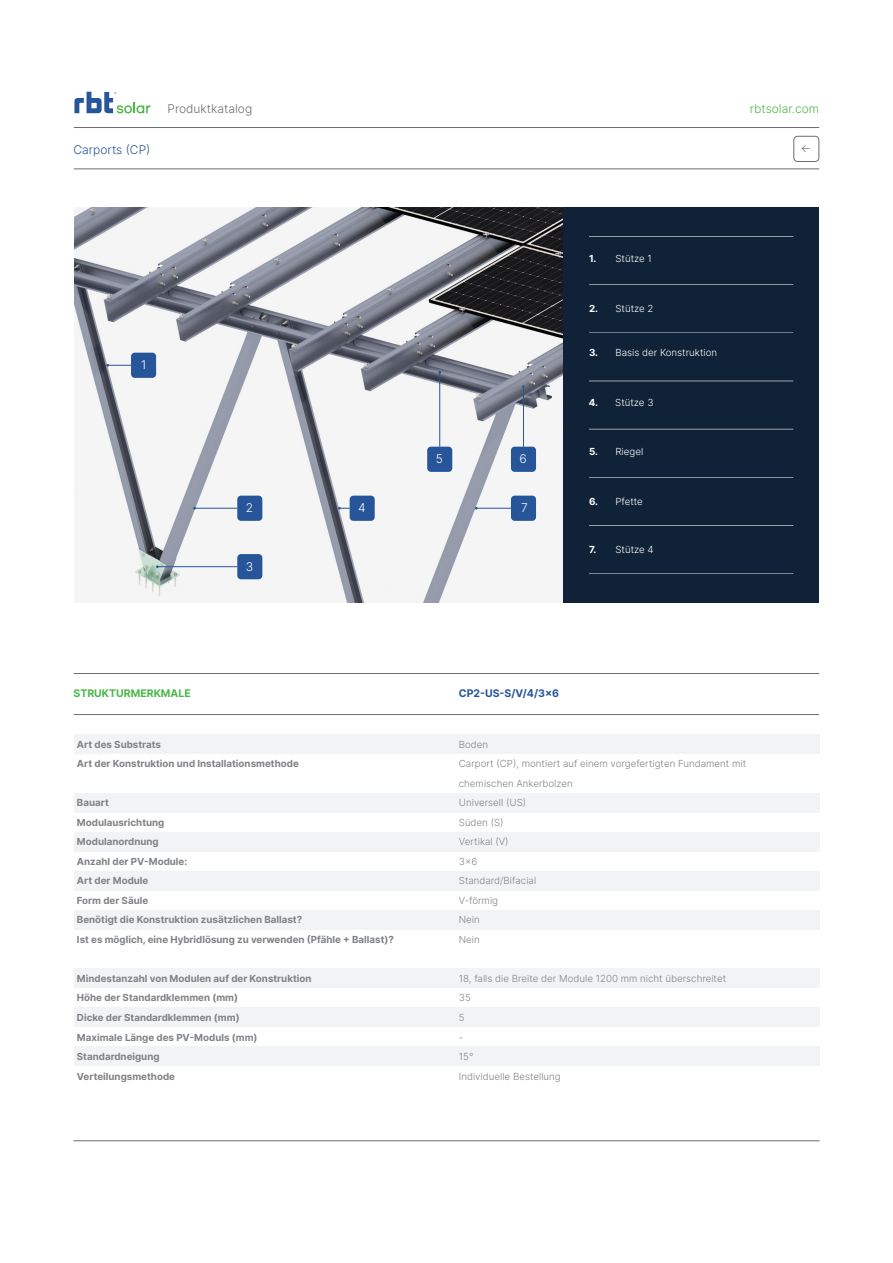
<style>
.page{position:relative;width:893px;height:1263px;background:#fff}
.page>*{position:absolute;margin:0;border:0;box-sizing:border-box;transform-origin:0 0}
.t1{font:300 12px "Inter";color:#6c6d70}
.t2{font:300 12px "Inter";color:#4cb848}
.t3{font:300 12px "Inter";color:#265599}
.t4{font:300 12px "Inter";color:#fff}
.t5{font:300 10.95px "Inter";color:#6c6d70}
.t6{font:700 10.5px "Inter";color:#265599}
.t7{font:700 10.5px "Inter";color:#4cb848}
.t8{font:700 9.75px/19.5px "Inter";color:#808285}
.t9{font:300 9.75px/19.5px "Inter";color:#808285}
.t10{font:300 9.75px "Inter";color:#fff}
.t11{font:700 9.75px "Inter";color:#fff}
.s1{font-weight:700}
</style>
<div class="page">
<hr style="left:73px;top:1140px;width:747px;height:1px;background:#6c6d70">
<div style="left:74px;top:734px;width:746px;height:20px;background:#f2f3f4"></div>
<div style="left:74px;top:793px;width:746px;height:19px;background:#f2f3f4"></div>
<div style="left:74px;top:832px;width:746px;height:19px;background:#f2f3f4"></div>
<div style="left:74px;top:871px;width:746px;height:19px;background:#f2f3f4"></div>
<div style="left:74px;top:968px;width:746px;height:20px;background:#f2f3f4"></div>
<div style="left:74px;top:1007px;width:746px;height:20px;background:#f2f3f4"></div>
<div style="left:74px;top:1046px;width:746px;height:19px;background:#f2f3f4"></div>
<div style="left:74px;top:910px;width:746px;height:19px;background:#f2f3f4"></div>
<hr style="left:74px;top:714px;width:745px;height:1px;background:#6c6d70">
<hr style="left:74px;top:673px;width:745px;height:1px;background:#6c6d70">
<img style="left:74px;top:208px;width:489px;height:395px">
<div style="left:131px;top:353px;width:25px;height:25px;background:#265599;border-radius:4px"></div>
<svg style="left:106px;top:364px;width:25px;height:3px"></svg>
<div style="left:237px;top:496px;width:25px;height:25px;background:#265599;border-radius:4px"></div>
<hr style="left:194px;top:508px;width:43px;height:1px;background:#265599">
<div style="left:237px;top:554px;width:25px;height:25px;background:#265599;border-radius:4px"></div>
<hr style="left:157px;top:566px;width:80px;height:1px;background:#265599">
<div style="left:350px;top:496px;width:25px;height:25px;background:#265599;border-radius:4px"></div>
<svg style="left:338px;top:507px;width:12px;height:3px"></svg>
<div style="left:511px;top:496px;width:25px;height:25px;background:#265599;border-radius:4px"></div>
<hr style="left:476px;top:508px;width:35px;height:1px;background:#265599">
<div style="left:511px;top:447px;width:25px;height:25px;background:#265599;border-radius:4px"></div>
<hr style="left:523px;top:387px;width:1px;height:60px;background:#265599">
<div style="left:427px;top:447px;width:25px;height:25px;background:#265599;border-radius:4px"></div>
<hr style="left:439px;top:372px;width:1px;height:75px;background:#265599">
<hr style="left:74px;top:127px;width:745px;height:1px;background:#6c6d70">
<hr style="left:74px;top:169px;width:745px;height:1px;background:#6c6d70">
<div style="left:794px;top:136px;width:25px;height:26px;border:1px solid #6c6d70;border-radius:4px"></div>
<svg style="left:74px;top:92px;width:76px;height:21px"></svg>
<div style="left:563px;top:208px;width:255px;height:395px;background:#102237"></div>
<hr style="left:589px;top:284px;width:204px;height:1px;background:#fff">
<hr style="left:589px;top:573px;width:204px;height:1px;background:#fff">
<hr style="left:589px;top:525px;width:204px;height:1px;background:#fff">
<hr style="left:589px;top:477px;width:204px;height:1px;background:#fff">
<hr style="left:589px;top:429px;width:204px;height:1px;background:#fff">
<hr style="left:589px;top:381px;width:204px;height:1px;background:#fff">
<hr style="left:589px;top:333px;width:204px;height:1px;background:#fff">
<hr style="left:589px;top:236px;width:204px;height:1px;background:#fff">
<p class="t3" style="left:73px;top:141px;width:78px">Carports (CP)</p>
<p class="t1" style="left:168px;top:100px;width:86px">Produktkatalog</p>
<p class="t4" style="left:141px;top:357px;width:7px">1</p>
<p class="t4" style="left:246px;top:500px;width:9px">2</p>
<p class="t4" style="left:246px;top:558px;width:9px">3</p>
<p class="t7" style="left:74px;top:685px;width:119px">STRUKTURMERKMALE</p>
<p class="t4" style="left:436px;top:451px;width:9px">5</p>
<p class="t4" style="left:520px;top:451px;width:9px">6</p>
<p class="t4" style="left:358px;top:500px;width:9px">4</p>
<p class="t4" style="left:521px;top:500px;width:8px">7</p>
<p class="t2" style="left:750px;top:101px;width:71px">rbtsolar.com</p>
<p class="t5" style="left:801px;top:140px;width:12px">←</p>
<p class="t10" style="left:589px;top:252px;width:64px"><span class="s1">1.</span> Stütze 1</p>
<p class="t11" style="left:589px;top:301px;width:11px">2.</p>
<p class="t11" style="left:589px;top:345px;width:11px">3.</p>
<p class="t10" style="left:615px;top:302px;width:40px">Stütze 2</p>
<p class="t10" style="left:615px;top:346px;width:103px">Basis der Konstruktion</p>
<p class="t11" style="left:589px;top:395px;width:11px">4.</p>
<p class="t10" style="left:615px;top:396px;width:40px">Stütze 3</p>
<p class="t11" style="left:589px;top:444px;width:10px">5.</p>
<p class="t10" style="left:615px;top:444px;width:29px">Riegel</p>
<p class="t11" style="left:589px;top:494px;width:11px">6.</p>
<p class="t10" style="left:615px;top:495px;width:29px">Pfette</p>
<p class="t10" style="left:589px;top:543px;width:66px"><span class="s1">7.</span> Stütze 4</p>
<p class="t6" style="left:459px;top:685px;width:102px">CP2-US-S/V/4/3×6</p>
<p class="t8" style="left:77px;top:734px;width:223px">Art des Substrats<br>Art der Konstruktion und Installationsmethode</p>
<p class="t8" style="left:77px;top:793px;width:318px">Bauart<br>Modulausrichtung<br>Modulanordnung<br>Anzahl der PV-Module:<br>Art der Module<br>Form der Säule<br>Benötigt die Konstruktion zusätzlichen Ballast?<br>Ist es möglich, eine Hybridlösung zu verwenden (Pfähle + Ballast)?</p>
<p class="t8" style="left:77px;top:968px;width:236px">Mindestanzahl von Modulen auf der Konstruktion<br>Höhe der Standardklemmen (mm)<br>Dicke der Standardklemmen (mm)<br>Maximale Länge des PV-Moduls (mm)<br>Standardneigung<br>Verteilungsmethode</p>
<p class="t9" style="left:459px;top:734px;width:289px">Boden<br>Carport (CP), montiert auf einem vorgefertigten Fundament mit chemischen Ankerbolzen<br>Universell (US)<br>Süden (S)<br>Vertikal (V)<br>3×6<br>Standard/Bifacial<br>V-förmig<br>Nein<br>Nein</p>
<p class="t9" style="left:459px;top:968px;width:269px">18, falls die Breite der Module 1200 mm nicht überschreitet<br>35<br>5<br>-<br>15°<br>Individuelle Bestellung</p>
</div>
